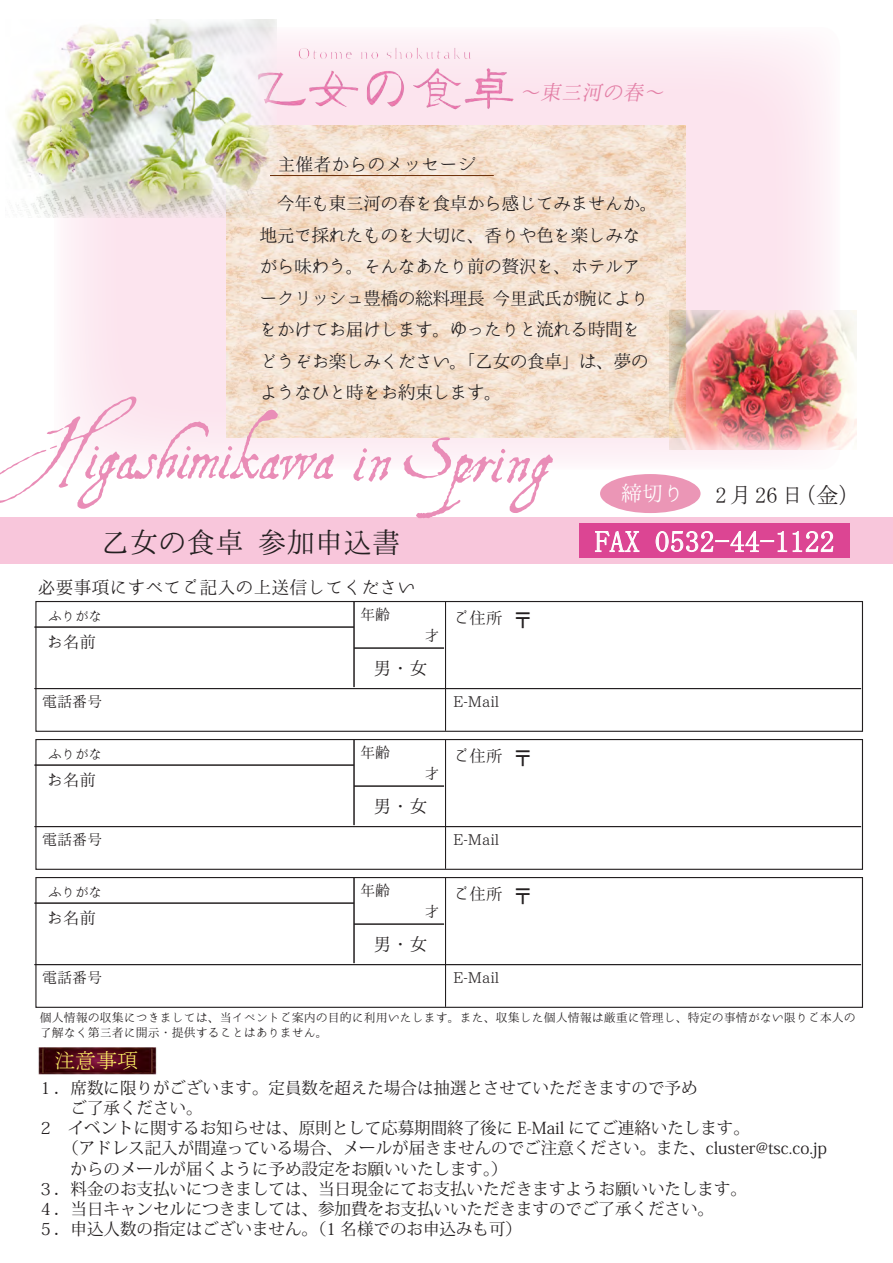
<style>
.page{position:relative;width:893px;height:1263px;background:#fff}
.page>*{position:absolute;margin:0;border:0;box-sizing:border-box;transform-origin:0 0}
.t1{font:64.5px "Aquiline Two";color:#e98db7}
.t2{font:63px "Aquiline Two";color:#e98db7}
.t3{font:30px "MS Mincho";color:#fff}
.t4{font:28.5px "Harenosora Mincho";color:#231f20}
.t5{font:22.5px "MS Mincho";letter-spacing:.13em;color:#231f20}
.t6{font:21px "MS Mincho";color:#fff466}
.t7{font:21px "Harenosora Mincho";color:#fff}
.t8{font:italic 20.7px "Harenosora Mincho";color:#e37fa6}
.t9{font:18px/31.5px "Harenosora Mincho";letter-spacing:-.04em;color:#231f20}
.t10{font:18px "Harenosora Mincho";color:#231f20}
.t11{font:16.5px/20.2px "Koz Min Pro";color:#231f20}
.t12{font:16.5px "Harenosora Mincho";color:#231f20}
.t13{font:15px "Harenosora Mincho";color:#231f20}
.t14{font:13.5px "Harenosora Mincho";color:#231f20}
.t15{font:12px/14.2px "Harenosora Mincho";color:#231f20}
.s1{font-size:19.5px}
</style>
<div class="page">
<svg style="left:54px;top:27px;width:776px;height:434px;fill:#fce7f0"></svg>
<img style="left:226px;top:126px;width:459px;height:311px">
<div style="left:35px;top:601px;width:828px;height:131px;border:1px solid #231f20"></div>
<hr style="left:34px;top:688px;width:827px;height:1px;background:#231f20">
<hr style="left:34px;top:627px;width:320px;height:1px;background:#231f20">
<hr style="left:354px;top:602px;width:1px;height:85px;background:#231f20">
<hr style="left:445px;top:602px;width:1px;height:128px;background:#231f20">
<hr style="left:354px;top:648px;width:90px;height:1px;background:#231f20">
<img style="left:38px;top:1047px;width:119px;height:27px">
<div style="left:0;top:518px;width:893px;height:46px;background:#f8c6db"></div>
<div style="left:579px;top:524px;width:270px;height:34px;background:#dc4593"></div>
<svg style="left:595px;top:531px;width:45px;height:21px"></svg>
<svg style="left:655px;top:531px;width:179px;height:21px"></svg>
<img style="left:669px;top:310px;width:187px;height:140px">
<img style="left:276px;top:35px;width:252px;height:81px">
<div style="left:35px;top:739px;width:828px;height:131px;border:1px solid #231f20"></div>
<hr style="left:34px;top:826px;width:827px;height:1px;background:#231f20">
<hr style="left:34px;top:765px;width:320px;height:1px;background:#231f20">
<hr style="left:354px;top:740px;width:1px;height:85px;background:#231f20">
<hr style="left:445px;top:740px;width:1px;height:128px;background:#231f20">
<hr style="left:354px;top:786px;width:90px;height:1px;background:#231f20">
<div style="left:35px;top:877px;width:828px;height:131px;border:1px solid #231f20"></div>
<hr style="left:34px;top:964px;width:827px;height:1px;background:#231f20">
<hr style="left:34px;top:903px;width:320px;height:1px;background:#231f20">
<hr style="left:354px;top:878px;width:1px;height:85px;background:#231f20">
<hr style="left:445px;top:878px;width:1px;height:129px;background:#231f20">
<hr style="left:354px;top:924px;width:90px;height:1px;background:#231f20">
<div style="left:600px;top:474px;width:100px;height:39px;background:#eb96b6;border-radius:50%"></div>
<img style="left:9px;top:20px;width:267px;height:197px">
<hr style="left:270px;top:175px;width:224px;height:1px;background:#72360e">
<p class="t10" style="left:278px;top:154px;width:199px">主催者からのメッセージ</p>
<p class="t8" style="left:519px;top:81px;width:150px">～東三河の春～</p>
<p class="t9" style="left:260px;top:188px;width:400px">　今年も東三河の春を食卓から感じてみませんか。地元で採れたものを大切に、香りや色を楽しみながら味わう。そんなあたり前の贅沢を、ホテルアークリッシュ豊橋の総料理長 今里武氏が腕によりをかけてお届けします。ゆったりと流れる時間をどうぞお楽しみください。「乙女の食卓」は、夢のようなひと時をお約束します。</p>
<h1 class="t1" style="left:403px;top:422px;width:148px">Spring</h1>
<h2 class="t2" style="left:-9px;top:420px;width:402px">Higashimikawa in</h2>
<p class="t7" style="left:621px;top:481px;width:64px">締切り</p>
<h3 class="t5" style="left:716px;top:483px;width:147px">2月26日（金）</h3>
<h3 class="t4" style="left:101px;top:526px;width:301px">乙女の食卓 参加申込書</h3>
<h3 class="t3" style="left:595px;top:526px;width:241px">FAX 0532-44-1122</h3>
<p class="t10" style="left:38px;top:577px;width:379px">必要事項にすべてご記入の上送信してください</p>
<p class="t13" style="left:360px;top:605px;width:31px">年齢</p>
<p class="t14" style="left:48px;top:608px;width:55px">ふりがな</p>
<p class="t12" style="left:453px;top:609px;width:81px">ご住所 <span class="s1">〒</span></p>
<p class="t13" style="left:424px;top:626px;width:16px">才</p>
<p class="t12" style="left:46px;top:633px;width:51px">お名前</p>
<p class="t9" style="left:374px;top:653px;width:55px">男・女</p>
<p class="t13" style="left:42px;top:692px;width:61px">電話番号</p>
<p class="t13" style="left:453px;top:692px;width:48px">E-Mail</p>
<p class="t13" style="left:360px;top:743px;width:31px">年齢</p>
<p class="t14" style="left:48px;top:746px;width:55px">ふりがな</p>
<p class="t12" style="left:453px;top:747px;width:81px">ご住所 <span class="s1">〒</span></p>
<p class="t13" style="left:424px;top:764px;width:16px">才</p>
<p class="t12" style="left:46px;top:771px;width:51px">お名前</p>
<p class="t9" style="left:374px;top:791px;width:55px">男・女</p>
<p class="t13" style="left:42px;top:830px;width:61px">電話番号</p>
<p class="t13" style="left:453px;top:830px;width:48px">E-Mail</p>
<p class="t13" style="left:360px;top:881px;width:31px">年齢</p>
<p class="t14" style="left:48px;top:884px;width:55px">ふりがな</p>
<p class="t12" style="left:453px;top:885px;width:81px">ご住所 <span class="s1">〒</span></p>
<p class="t13" style="left:424px;top:902px;width:16px">才</p>
<p class="t12" style="left:46px;top:909px;width:51px">お名前</p>
<p class="t9" style="left:374px;top:929px;width:55px">男・女</p>
<p class="t13" style="left:42px;top:968px;width:61px">電話番号</p>
<p class="t13" style="left:453px;top:968px;width:48px">E-Mail</p>
<p class="t15" style="left:40px;top:1011px;width:817px">個人情報の収集につきましては、当イベントご案内の目的に利用いたします。また、収集した個人情報は厳重に管理し、特定の事情がない限りご本人の了解なく第三者に開示・提供することはありません。</p>
<p class="t6" style="left:54px;top:1050px;width:85px">注意事項</p>
<p class="t11" style="left:38px;top:1077px;width:791px">１．席数に限りがございます。定員数を超えた場合は抽選とさせていただきますので予め<br>　　ご了承ください。<br>２ イベントに関するお知らせは、原則として応募期間終了後に E-Mail にてご連絡いたします。<br>　　（アドレス記入が間違っている場合、メールが届きませんのでご注意ください。また、cluster@tsc.co.jp　　からのメールが届くように予め設定をお願いいたします。）<br>３．料金のお支払いにつきましては、当日現金にてお支払いただきますようお願いいたします。<br>４．当日キャンセルにつきましては、参加費をお支払いいただきますのでご了承ください。<br>５．申込人数の指定はございません。（1 名様でのお申込みも可）</p>
</div>
